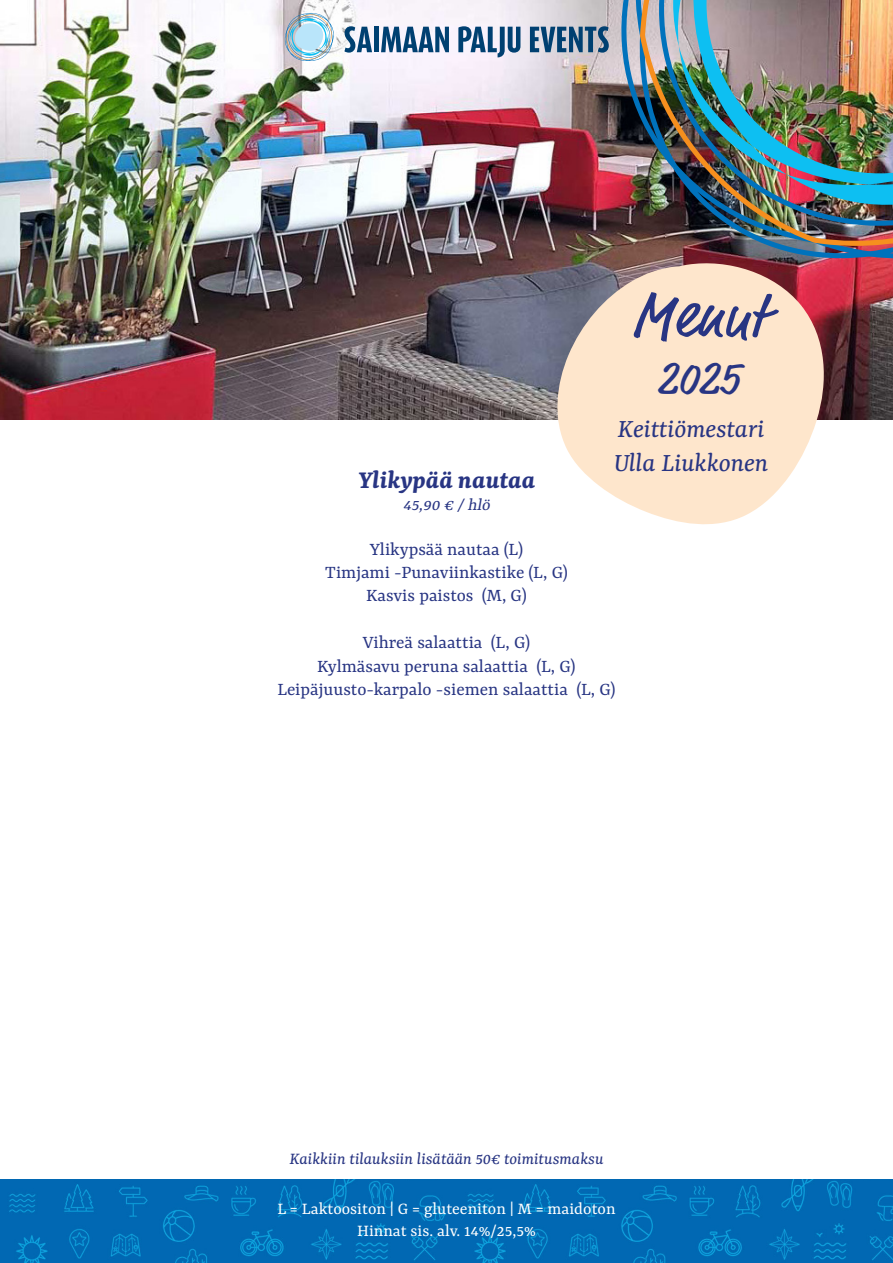
<style>
.page{position:relative;width:893px;height:1263px;background:#fff}
.page>*{position:absolute;margin:0;border:0;box-sizing:border-box;transform-origin:0 0}
.t1{font:63.75px "Market Pro";letter-spacing:-.005em;color:#283583}
.t2{font:47.1px "Market Pro";color:#283583}
.t3{font:italic 28.05px/33.6px "Yrsa";color:#283583}
.t4{font:italic 700 27px "Yrsa";color:#283583}
.t5{font:19.5px "Yrsa";color:#283583}
.t6{font:18px/21.6px "Yrsa";color:#fff;text-align:center}
.t7{font:italic 18px "Yrsa";color:#283583}
.t8{font:italic 18px "Yrsa";color:#283583}
</style>
<div class="page">
<img style="left:0;top:0;width:893px;height:420px">
<svg style="left:0;top:0;width:1px;height:258px"></svg>
<img style="left:0;top:1179px;width:893px;height:84px">
<svg style="left:552px;top:258px;width:276px;height:267px;background:#ecd4c3"></svg>
<svg style="left:344px;top:26px;width:28px;height:27px"></svg>
<div style="left:374px;top:27px;width:5px;height:25px;background:#004071"></div>
<svg style="left:381px;top:27px;width:68px;height:25px"></svg>
<svg style="left:458px;top:26px;width:62px;height:31px"></svg>
<img style="left:530px;top:0;width:363px;height:258px">
<svg style="left:284px;top:13px;width:50px;height:48px;background:#b1d0dd"></svg>
<h1 class="t1" style="left:631px;top:272px;width:136px">Menut</h1>
<h2 class="t2" style="left:657px;top:346px;width:84px">2025</h2>
<h3 class="t3" style="left:614px;top:410px;width:156px">Keittiömestari<br>Ulla Liukkonen</h3>
<p class="t4" style="left:358px;top:463px;width:179px">Ylikypää nautaa</p>
<p class="t8" style="left:403px;top:493px;width:92px">45,90 € /hlö</p>
<p class="t5" style="left:370px;top:537px;width:155px">Ylikypsää nautaa (L)</p>
<p class="t5" style="left:325px;top:560px;width:244px">Timjami -Punaviinkastike (L, G)</p>
<p class="t5" style="left:366px;top:583px;width:162px">Kasvis paistos (M, G)</p>
<p class="t5" style="left:363px;top:630px;width:169px">Vihreä salaattia (L, G)</p>
<p class="t5" style="left:317px;top:654px;width:260px">Kylmäsavu peruna salaattia (L, G)</p>
<p class="t5" style="left:277px;top:677px;width:340px">Leipäjuusto-karpalo -siemen salaattia (L, G)</p>
<p class="t7" style="left:290px;top:1147px;width:315px">Kaikkiin tilauksiin lisätään 50€ toimitusmaksu</p>
<p class="t6" style="left:277px;top:1197px;width:340px">L = Laktoositon | G = gluteeniton | M = maidoton<br>Hinnat sis. alv. 14%/25,5%</p>
</div>
